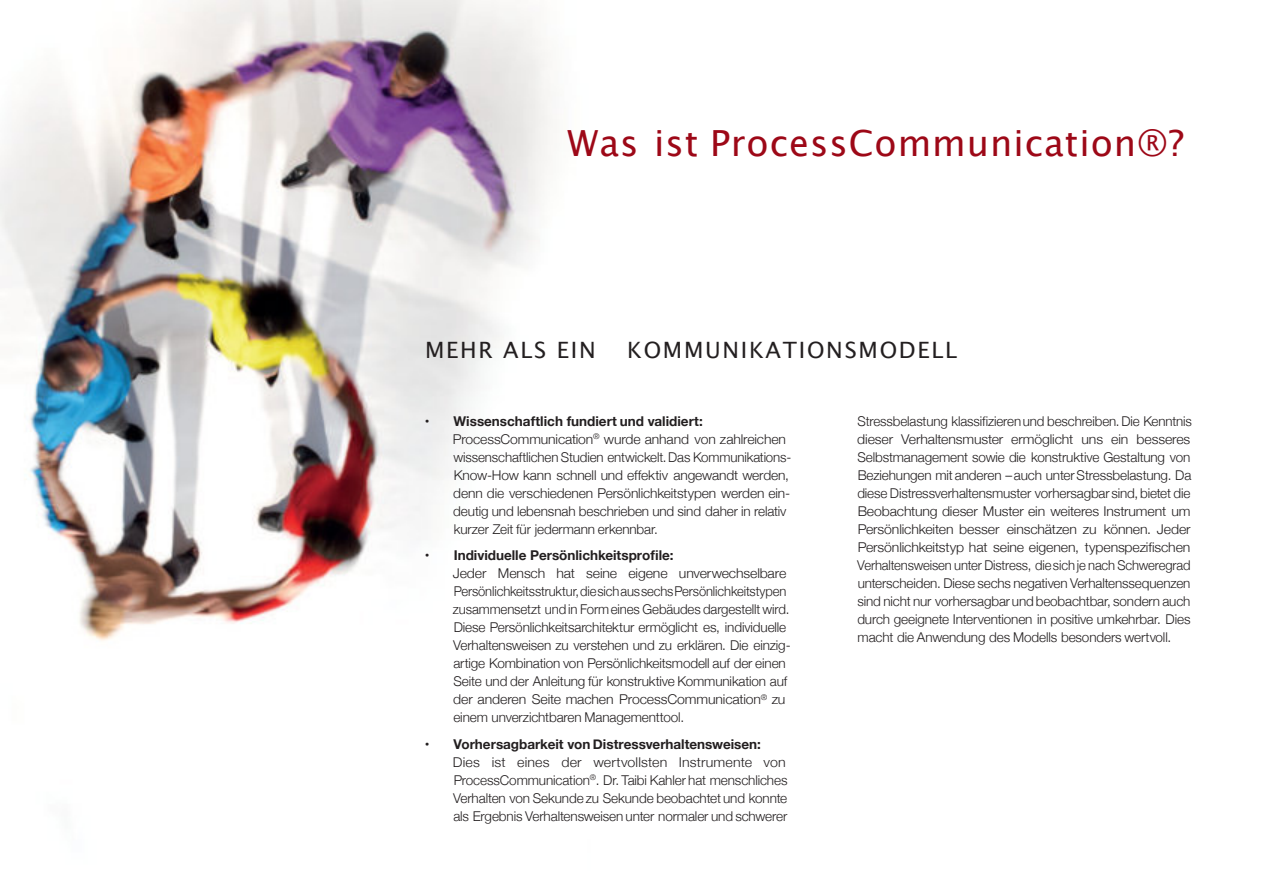
<style>
.page{position:relative;width:1264px;height:894px;background:#fff}
.page>*{position:absolute;margin:0;border:0;box-sizing:border-box;transform-origin:0 0}
.t1{font:36px "Lucida Grande";letter-spacing:.025em;color:#9d0817}
.t2{font:22.5px "Lucida Grande";letter-spacing:.08em;color:#231f20}
.t3{font:300 13.5px/18px "Helvetica Neue";letter-spacing:-.01em;color:#231f20}
.t4{font:300 13.5px/18px "Helvetica Neue";letter-spacing:-.01em;color:#231f20;scale:1.04 1}
.t5{font:300 13.5px/18px "Helvetica Neue";letter-spacing:-.01em;color:#231f20;scale:1.05 1}
.t6{font:700 13.5px "Helvetica Neue";color:#231f20}
.s1{font-weight:700}
</style>
<div class="page">
<img style="left:1px;top:0;width:552px;height:641px">
<h1 class="t1" style="left:568px;top:128px;width:618px">Was ist ProcessCommunication®?</h1>
<h2 class="t2" style="left:425px;top:340px;width:172px">MEHR ALS EIN</h2>
<h2 class="t2" style="left:627px;top:340px;width:331px">KOMMUNIKATIONSMODELL</h2>
<p class="t3" style="left:453px;top:411px;width:340px;text-indent:-28px"><span class="s1">• Wissenschaftlich fundiert und validiert:<br></span>ProcessCommunication<sup>®</sup> wurde anhand von zahlreichen wissenschaftlichen Studien entwickelt.Das Kommunikations-Know-How kann schnell und effektiv angewandt werden, denn die verschiedenen Persönlichkeitstypen werden ein&shy;deutig und lebensnah beschrieben und sind daher in relativ kurzer Zeit für jedermann erkennbar.</p>
<p class="t6" style="left:425px;top:547px;width:250px">• Individuelle Persönlichkeitsprofile:</p>
<p class="t4" style="left:453px;top:564px;width:326px">Jeder Mensch hat seine eigene unverwechselbare Persönlichkeitsstruktur,diesichaussechsPersönlichkeitstypen zusammensetzt undin Formeines Gebäudes dargestellt wird.<br>Diese Persönlichkeitsarchitektur ermöglicht es, individuelle Verhaltensweisen zu verstehen und zu erklären. Die einzig&shy;artige Kombination von Persönlichkeitsmodell auf der einen Seite und der Anleitung für konstruktive Kommunikation auf der anderen Seite machen ProcessCommunication<sup>®</sup> zu einem unverzichtbaren Managementtool.</p>
<p class="t6" style="left:425px;top:735px;width:338px">• Vorhersagbarkeit von Distressverhaltensweisen:</p>
<p class="t5" style="left:453px;top:752px;width:320px">Dies ist eines der wertvollsten Instrumente von ProcessCommunication<sup>®</sup>. Dr. Taibi Kahler hat menschliches Verhalten von Sekunde zu Sekunde beobachtet und konnte als Ergebnis Verhaltensweisen unter normaler und schwerer</p>
<p class="t3" style="left:857px;top:411px;width:336px;text-align:justify">Stressbelastung klassifizierenund beschreiben.Die Kenntnis dieser Verhaltensmuster ermöglicht uns ein besseres Selbstmanagement sowie die konstruktive Gestaltung von Beziehungen mit anderen – auch unterStressbelastung. Da diese Distressverhaltensmuster vorhersagbar sind,bietet die Beobachtung dieser Muster ein weiteres Instrument um Persönlichkeiten besser einschätzen zu können. Jeder Persönlichkeitstyp hat seine eigenen, typenspezifischen Verhaltensweisen unter Distress, diesich je nach Schweregrad unterscheiden. Diese sechs negativen Verhaltenssequenzen sind nicht nur vorhersagbarundbeobachtbar, sondern auch durch geeignete Interventionen in positive umkehrbar. Dies macht die Anwendung des Modells besonders wertvoll.</p>
</div>
